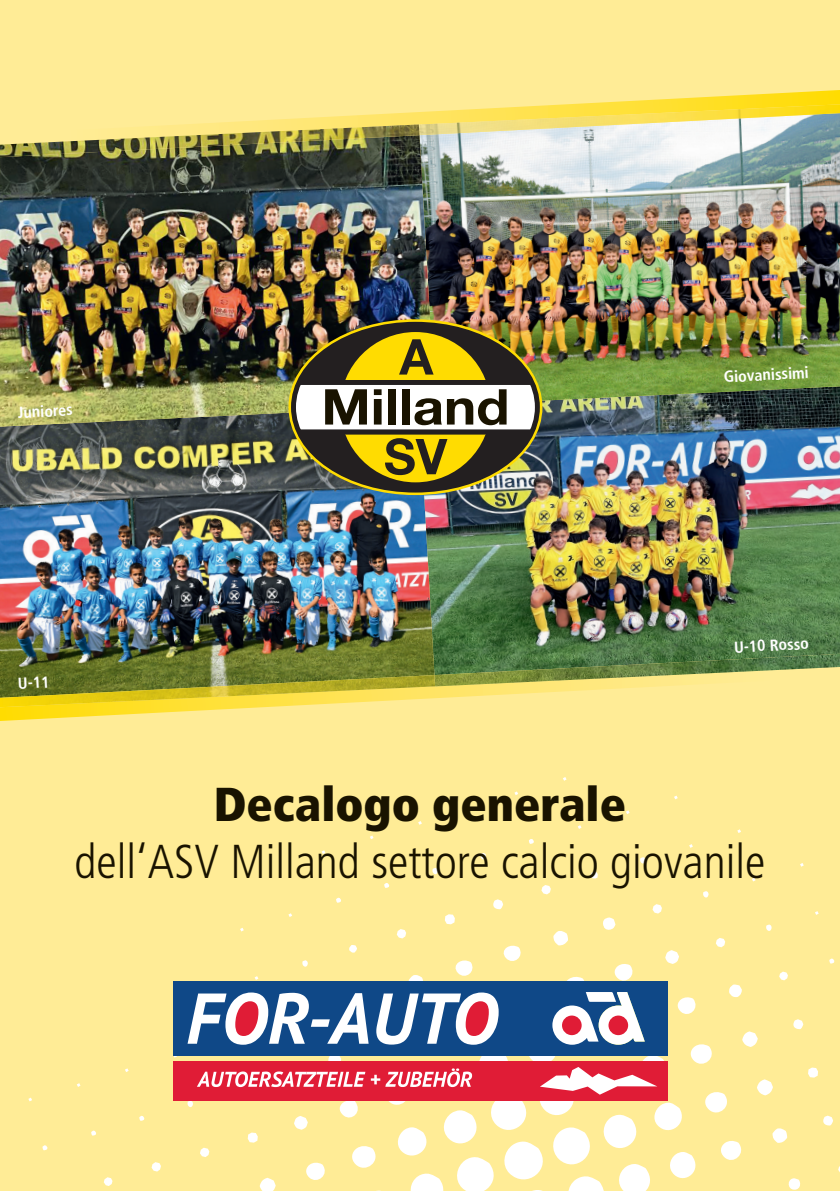
<style>
.page{position:relative;width:840px;height:1191px;background:#fff}
.page>*{position:absolute;margin:0;border:0;box-sizing:border-box;transform-origin:0 0}
.t1{font:300 condensed 47.6px "Frutiger";color:#191300}
.t2{font:900 condensed 47.6px "Frutiger";color:#191300}
.t3{font:700 condensed 16px "Frutiger";color:#fff}
</style>
<div class="page">
<div style="left:0;top:0;width:839px;height:1191px;background:#ffec96"></div>
<svg style="left:28px;top:777px;width:811px;height:414px"></svg>
<div style="left:173px;top:1060px;width:493px;height:40px;background:#e01c36"></div>
<div style="left:173px;top:981px;width:493px;height:74px;background:#0f4887"></div>
<svg style="left:187px;top:992px;width:181px;height:52px"></svg>
<svg style="left:376px;top:992px;width:122px;height:52px"></svg>
<svg style="left:197px;top:1068px;width:275px;height:19px"></svg>
<svg style="left:552px;top:992px;width:92px;height:52px"></svg>
<svg style="left:540px;top:1067px;width:117px;height:27px"></svg>
<img style="left:434px;top:406px;width:405px;height:248px">
<img style="left:0;top:426px;width:434px;height:241px">
<img style="left:435px;top:145px;width:404px;height:261px">
<img style="left:0;top:145px;width:435px;height:281px">
<svg style="left:201px;top:90px;width:638px;height:55px"></svg>
<img style="left:418px;top:104px;width:421px;height:31px">
<img style="left:0;top:124px;width:419px;height:33px">
<svg style="left:0;top:667px;width:656px;height:54px"></svg>
<img style="left:433px;top:654px;width:406px;height:32px">
<img style="left:0;top:675px;width:435px;height:32px">
<div style="left:288px;top:319px;width:254px;height:176px;border:10px solid #ffdc01;border-radius:50%"></div>
<div style="left:293px;top:324px;width:244px;height:166px;background:#231f20;border-radius:50%"></div>
<div style="left:340px;top:332px;width:150px;height:150px;background:#ffdc01;border-radius:50%"></div>
<svg style="left:399px;top:339px;width:34px;height:35px"></svg>
<svg style="left:293px;top:380px;width:244px;height:95px"></svg>
<p class="t3" style="left:17px;top:403px;width:56px;rotate:-3deg">Juniores</p>
<p class="t3" style="left:17px;top:673px;width:33px;rotate:-3deg">U-11</p>
<p class="t3" style="left:723px;top:367px;width:87px;rotate:-3deg">Giovanissimi</p>
<p class="t3" style="left:733px;top:637px;width:76px;rotate:-3deg">U-10 Rosso</p>
<p class="t2" style="left:214px;top:775px;width:413px">Decalogo generale</p>
<p class="t1" style="left:74px;top:834px;width:692px">dell‘ASV Milland settore calcio giovanile</p>
</div>
